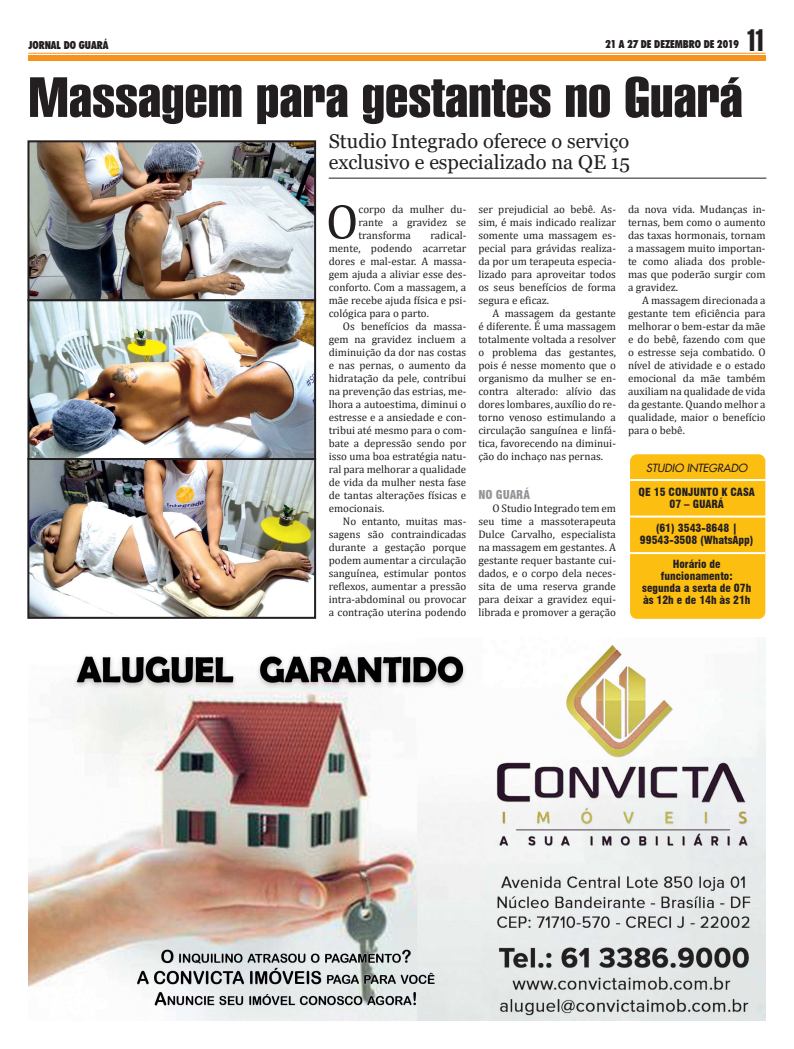
<style>
.page{position:relative;width:794px;height:1049px;background:#fff}
.page>*{position:absolute;margin:0;border:0;box-sizing:border-box;transform-origin:0 0}
.Titulo_materia2{font:55px "Swiss 911 BT Extra Compressed";color:#231f20;scale:1.25 1}
.Texto_Materia{font:50px "Cambria";color:#231f20}
.t1{font:29.6px "Swiss 911 BT Extra Compressed";color:#231f20}
.Sutian{font:20px/21px "Georgia";color:#231f20}
.Entretítulo{font:900 condensed 12px "Swiss 721 BT";color:#939598}
.Texto_Materia-2{font:11px/13px "Cambria";color:#231f20;text-align:justify}
.email{font:900 condensed 11px/12px "Swiss 721 BT";color:#231f20;text-align:center}
.t2{font:900 condensed 11px "Futura BT";color:#231f20}
.email-2{font:italic 11px "Futura 2";color:#231f20}
</style>
<div class="page">
<div style="left:28px;top:55px;width:737px;height:6px;background:#f7931d"></div>
<hr style="left:28px;top:53px;width:737px;height:1px;background:#f7931d">
<img style="left:28px;top:644px;width:737px;height:376px">
<img style="left:27px;top:461px;width:290px;height:158px">
<img style="left:27px;top:302px;width:290px;height:159px">
<img style="left:27px;top:140px;width:290px;height:162px">
<div style="left:630px;top:454px;width:135px;height:165px;background:#fdbe12;border-radius:7px"></div>
<hr style="left:630px;top:479px;width:135px;height:2px;background:#fff">
<hr style="left:629px;top:515px;width:137px;height:2px;background:#fff">
<hr style="left:630px;top:552px;width:135px;height:2px;background:#fff">
<hr style="left:329px;top:178px;width:437px;height:1px;background:#231f20">
<p class="t2" style="left:28px;top:38px;width:82px">JORNAL DO GUARÁ</p>
<p class="t2" style="left:605px;top:37px;width:135px">21 A 27 DE DEZEMBRO DE 2019</p>
<h3 class="t1" style="left:746px;top:24px;width:21px">11</h3>
<p class="Titulo_materia2" style="left:28px;top:66px;width:573px">Massagem para gestantes no Guará</p>
<p class="Sutian" style="left:329px;top:131px;width:303px">Studio Integrado oferece o serviço exclusivo e especializado na QE 15</p>
<p class="Texto_Materia" style="left:326px;top:192px;width:34px">O</p>
<p class="Texto_Materia-2" style="left:358px;top:202px;width:109px">corpo da mulher du&shy;rante a gravidez se transforma</p>
<p class="Texto_Materia-2" style="left:329px;top:228px;width:139px;text-indent:102px">radical&shy;mente, podendo acarretar dores e mal-estar. A massa&shy;gem ajuda a aliviar esse des&shy;conforto. Com a massagem, a mãe recebe ajuda física e psi&shy;cológica para o parto.</p>
<p class="Texto_Materia-2" style="left:329px;top:319px;width:139px;text-indent:14px">Os benefícios da massa&shy;gem na gravidez incluem a diminuição da dor nas costas e nas pernas, o aumento da hidratação da pele, contribui na prevenção das estrias, me&shy;lhora a autoestima, diminui o estresse e a ansiedade e con&shy;tribui até mesmo para o com&shy;bate a depressão sendo por isso uma boa estratégia natu&shy;ral para melhorar a qualidade de vida da mulher nesta fase de tantas alterações físicas e emocionais.</p>
<p class="Texto_Materia-2" style="left:329px;top:514px;width:139px;text-indent:14px">No entanto, muitas mas&shy;sagens são contraindicadas durante a gestação porque podem aumentar a circulação sanguínea, estimular pontos reflexos, aumentar a pressão intra-abdominal ou provocar a contração uterina podendo</p>
<p class="Texto_Materia-2" style="left:478px;top:202px;width:139px">ser prejudicial ao bebê. As&shy;sim, é mais indicado realizar somente uma massagem es&shy;pecial para grávidas realiza&shy;da por um terapeuta especia&shy;lizado para aproveitar todos os seus benefícios de forma segura e eficaz.</p>
<p class="Texto_Materia-2" style="left:478px;top:306px;width:139px;text-indent:14px">A massagem da gestante é diferente. É uma massagem totalmente voltada a resolver o problema das gestantes, pois é nesse momento que o organismo da mulher se en&shy;contra alterado: alívio das dores lombares, auxílio do re&shy;torno venoso estimulando a circulação sanguínea e linfá&shy;tica, favorecendo na diminui&shy;ção do inchaço nas pernas.</p>
<p class="Entretítulo" style="left:478px;top:487px;width:53px">NO GUARÁ</p>
<p class="Texto_Materia-2" style="left:478px;top:501px;width:139px;text-indent:14px">O Studio Integrado tem em seu time a massoterapeuta Dulce Carvalho, especialista na massagem em gestantes. A gestante requer bastante cui&shy;dados, e o corpo dela neces&shy;sita de uma reserva grande para deixar a gravidez equi&shy;librada e promover a geração</p>
<p class="Texto_Materia-2" style="left:628px;top:202px;width:139px">da nova vida. Mudanças in&shy;ternas, bem como o aumento das taxas hormonais, tornam a massagem muito importan&shy;te como aliada dos proble&shy;mas que poderão surgir com a gravidez.</p>
<p class="Texto_Materia-2" style="left:628px;top:293px;width:139px;text-indent:14px">A massagem direcionada a gestante tem eficiência para melhorar o bem-estar da mãe e do bebê, fazendo com que o estresse seja combatido. O nível de atividade e o estado emocional da mãe também auxiliam na qualidade de vida da gestante. Quando melhor a qualidade, maior o benefício para o bebê.</p>
<p class="email-2" style="left:646px;top:461px;width:102px">STUDIO INTEGRADO</p>
<p class="email" style="left:638px;top:486px;width:118px">QE 15 CONJUNTO K CASA<br>07 – GUARÁ</p>
<p class="email" style="left:640px;top:522px;width:115px">(61) 3543-8648 |<br>99543-3508 (WhatsApp)</p>
<p class="email" style="left:661px;top:558px;width:73px">Horário de funcionamento:</p>
<p class="email" style="left:642px;top:582px;width:111px;text-align:left">segunda a sexta de 07h às 12h e de 14h às 21h</p>
</div>
